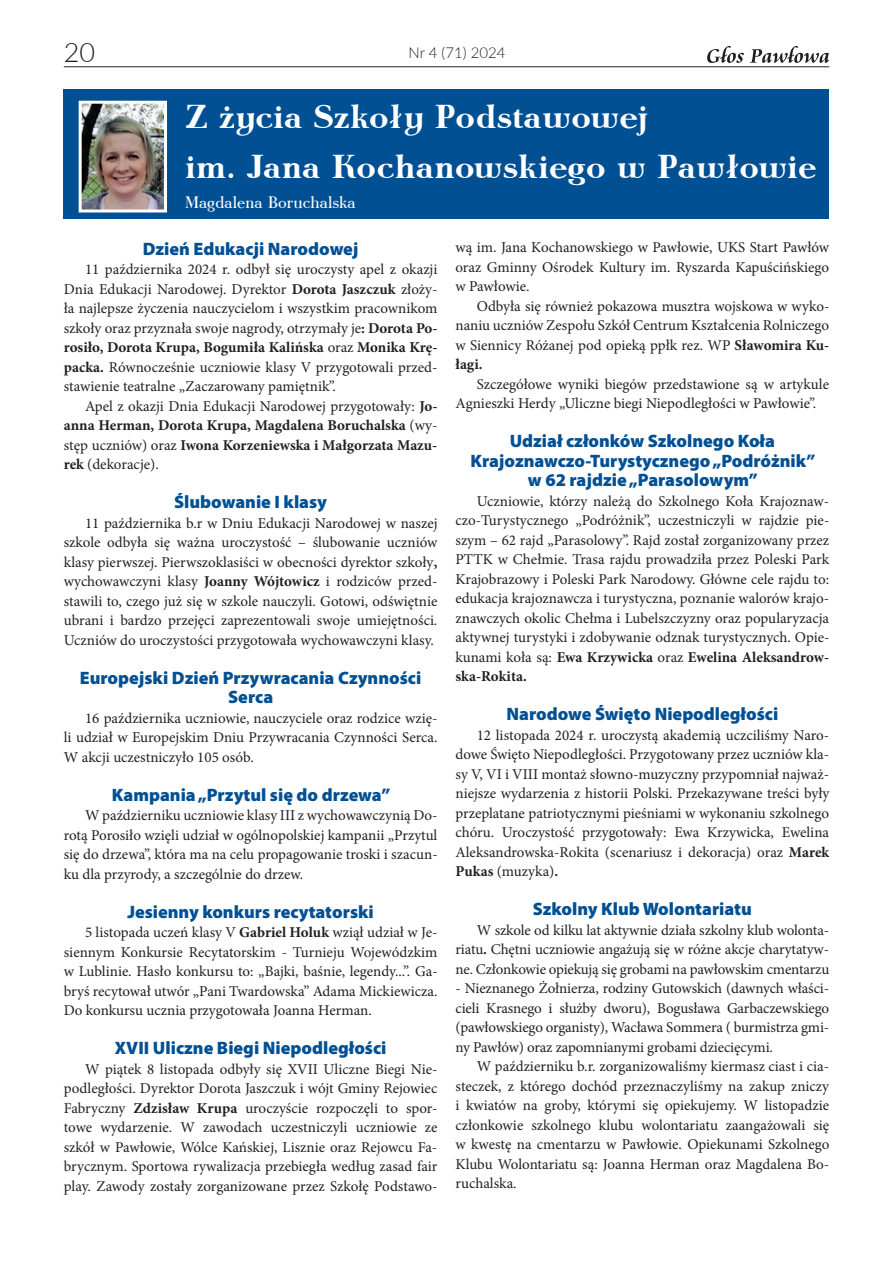
<style>
.page{position:relative;width:893px;height:1263px;background:#fff}
.page>*{position:absolute;margin:0;border:0;box-sizing:border-box;transform-origin:0 0}
.t1{font:700 33px/49.5px "Antykwa Poltawskiego TTF";color:#fff}
.t2{font:300 27px "Lato";color:#231f20}
.t3{font:900 18px/19.5px "Myriad Pro";color:#015094;text-align:center}
.t4{font:16.5px "Antykwa Poltawskiego TTF";color:#fff}
.t5{font:15px/19.5px "Minion Pro";color:#231f20;text-align:justify}
.t6{font:700 15px/19.5px "Minion Pro";color:#231f20;text-align:justify}
.t7{font:300 15px "Lato";color:#231f20}
.s1{font-weight:700}
.s2{font-weight:400}
</style>
<div class="page">
<hr style="left:64px;top:67px;width:765px;height:1px;background:#231f20">
<svg style="left:707px;top:46px;width:122px;height:17px"></svg>
<div style="left:64px;top:89px;width:765px;height:130px;background:#015094"></div>
<img style="left:83px;top:105px;width:80px;height:103px">
<div style="left:79px;top:101px;width:88px;height:111px;border:3px solid #fff"></div>
<h2 class="t2" style="left:64px;top:36px;width:33px">20</h2>
<p class="t7" style="left:409px;top:43px;width:99px">Nr 4 (71) 2024</p>
<h1 class="t1" style="left:185px;top:92px;width:633px">Z ¿ycia Szko³y Podstawowej<br>im. Jana Kochanowskiego w Paw³owie</h1>
<p class="t4" style="left:185px;top:193px;width:172px">Magdalena Boruchalska</p>
<p class="t3" style="left:143px;top:240px;width:217px">Dzień Edukacji Narodowej</p>
<p class="t5" style="left:64px;top:261px;width:375px;text-indent:21px">11 października 2024 r. odbył się uroczysty apel z okazji Dnia Edukacji Narodowej. Dyrektor <span class="s1">Dorota Jaszczuk</span> złoży&shy;ła najlepsze życzenia nauczycielom i wszystkim pracownikom szkoły oraz przyznała swoje nagrody, otrzymały je<span class="s1">: Dorota Po&shy;rosiło, Dorota Krupa, Bogumiła Kalińska</span> oraz <span class="s1">Monika Krę&shy;packa.</span> Równocześnie uczniowie klasy V przygotowali przed&shy;stawienie teatralne „Zaczarowany pamiętnik”.</p>
<p class="t6" style="left:64px;top:397px;width:375px;text-indent:21px"><span class="s2">Apel z okazji Dnia Edukacji Narodowej przygotowały:</span> Jo&shy;anna Herman, Dorota Krupa, Magdalena Boruchalska <span class="s2">(wy&shy;stęp uczniów) oraz</span> Iwona Korzeniewska i Małgorzata Mazu&shy;rek <span class="s2">(dekoracje).</span></p>
<p class="t3" style="left:174px;top:494px;width:154px">Ślubowanie I klasy</p>
<p class="t5" style="left:64px;top:514px;width:375px;text-indent:21px">11 października b.r w Dniu Edukacji Narodowej w naszej szkole odbyła się ważna uroczystość – ślubowanie uczniów klasy pierwszej. Pierwszoklasiści w obecności dyrektor szkoły<span class="s1">, </span>wychowawczyni klasy <span class="s1">Joanny Wójtowicz</span> i rodziców przed&shy;stawili to, czego już się w szkole nauczyli. Gotowi, odświętnie ubrani i bardzo przejęci zaprezentowali swoje umiejętności.<br>Uczniów do uroczystości przygotowała wychowawczyni klasy.</p>
<p class="t3" style="left:80px;top:669px;width:343px">Europejski Dzień Przywracania Czynności<br>Serca</p>
<p class="t5" style="left:64px;top:709px;width:375px;text-indent:21px">16 października uczniowie, nauczyciele oraz rodzice wzię&shy;li udział w Europejskim Dniu Przywracania Czynności Serca.<br>W akcji uczestniczyło 105 osób.</p>
<p class="t3" style="left:112px;top:786px;width:280px">Kampania „Przytul się do drzewa”</p>
<p class="t5" style="left:64px;top:807px;width:375px;text-indent:21px">W październiku uczniowie klasy III z wychowawczynią Do&shy;rotą Porosiło wzięli udział w ogólnopolskiej kampanii „Przytul się do drzewa”, która ma na celu propagowanie troski i szacun&shy;ku dla przyrody, a szczególnie do drzew.</p>
<p class="t3" style="left:127px;top:903px;width:248px">Jesienny konkurs recytatorski</p>
<p class="t5" style="left:64px;top:924px;width:375px;text-indent:21px">5 listopada uczeń klasy V <span class="s1">Gabriel Holuk</span> wziął udział w Je&shy;siennym Konkursie Recytatorskim - Turnieju Wojewódzkim w Lublinie. Hasło konkursu to: „Bajki, baśnie, legendy...”. Ga&shy;bryś recytował utwór „Pani Twardowska” Adama Mickiewicza.<br>Do konkursu ucznia przygotowała Joanna Herman.</p>
<p class="t3" style="left:115px;top:1040px;width:273px">XVII Uliczne Biegi Niepodległości</p>
<p class="t5" style="left:64px;top:1060px;width:375px;text-indent:21px">W piątek 8 listopada odbyły się XVII Uliczne Biegi Nie&shy;podległości. Dyrektor Dorota Jaszczuk i wójt Gminy Rejowiec Fabryczny <span class="s1">Zdzisław Krupa</span> uroczyście rozpoczęli to spor&shy;towe wydarzenie. W zawodach uczestniczyli uczniowie ze szkół w Pawłowie, Wólce Kańskiej, Lisznie oraz Rejowcu Fa&shy;brycznym. Sportowa rywalizacja przebiegła według zasad fair play. Zawody zostały zorganizowane przez Szkołę Podstawo-</p>
<p class="t5" style="left:455px;top:239px;width:375px">wą im. Jana Kochanowskiego w Pawłowie, UKS Start Pawłów oraz Gminny Ośrodek Kultury im. Ryszarda Kapuścińskiego w Pawłowie.</p>
<p class="t5" style="left:455px;top:297px;width:375px;text-indent:21px">Odbyła się również pokazowa musztra wojskowa w wyko&shy;naniu uczniów Zespołu Szkół Centrum Kształcenia Rolniczego w Siennicy Różanej pod opieką ppłk rez. WP <span class="s1">Sławomira Ku&shy;łagi.</span></p>
<p class="t5" style="left:455px;top:375px;width:375px;text-indent:21px">Szczegółowe wyniki biegów przedstawione są w artykule<br>Agnieszki Herdy „Uliczne biegi Niepodległości w Pawłowie”.</p>
<p class="t3" style="left:470px;top:433px;width:346px">Udział członków Szkolnego Koła<br>Krajoznawczo-Turystycznego „Podróżnik” w 62 rajdzie „Parasolowym”</p>
<p class="t5" style="left:455px;top:492px;width:375px;text-indent:21px">Uczniowie, którzy należą do Szkolnego Koła Krajoznaw&shy;czo-Turystycznego „Podróżnik”, uczestniczyli w rajdzie pie&shy;szym – 62 rajd „Parasolowy”. Rajd został zorganizowany przez PTTK w Chełmie. Trasa rajdu prowadziła przez Poleski Park Krajobrazowy i Poleski Park Narodowy. Główne cele rajdu to: edukacja krajoznawcza i turystyczna, poznanie walorów krajo&shy;znawczych okolic Chełma i Lubelszczyzny oraz popularyzacja aktywnej turystyki i zdobywanie odznak turystycznych. Opie&shy;kunami koła są: <span class="s1">Ewa Krzywicka</span> oraz <span class="s1">Ewelina Aleksandrow&shy;ska-Rokita.</span></p>
<p class="t3" style="left:506px;top:706px;width:273px">Narodowe Święto Niepodległości</p>
<p class="t5" style="left:455px;top:726px;width:375px;text-indent:21px">12 listopada 2024 r. uroczystą akademią uczciliśmy Naro&shy;dowe Święto Niepodległości. Przygotowany przez uczniów kla&shy;sy V, VI i VIII montaż słowno-muzyczny przypomniał najważ&shy;niejsze wydarzenia z historii Polski. Przekazywane treści były przeplatane patriotycznymi pieśniami w wykonaniu szkolnego chóru. Uroczystość przygotowały: Ewa Krzywicka, Ewelina Aleksandrowska-Rokita (scenariusz i dekoracja) oraz <span class="s1">Marek Pukas</span> (muzyka)<span class="s1">.</span></p>
<p class="t3" style="left:533px;top:901px;width:221px">Szkolny Klub Wolontariatu</p>
<p class="t5" style="left:455px;top:921px;width:375px;text-indent:21px">W szkole od kilku lat aktywnie działa szkolny klub wolonta&shy;riatu<span class="s1">.</span> Chętni uczniowie angażują się w różne akcje charytatyw&shy;ne. Członkowie opiekują się grobami na pawłowskim cmentarzu</p>
<p class="t5" style="left:455px;top:980px;width:375px">- Nieznanego Żołnierza, rodziny Gutowskich (dawnych właści&shy;cieli Krasnego i służby dworu), Bogusława Garbaczewskiego (pawłowskiego organisty), Wacława Sommera ( burmistrza gmi&shy;ny Pawłów) oraz zapomnianymi grobami dziecięcymi.</p>
<p class="t5" style="left:455px;top:1058px;width:375px;text-indent:21px">W październiku b.r. zorganizowaliśmy kiermasz ciast i cia&shy;steczek, z którego dochód przeznaczyliśmy na zakup zniczy i kwiatów na groby, którymi się opiekujemy. W listopadzie członkowie szkolnego klubu wolontariatu zaangażowali się w kwestę na cmentarzu w Pawłowie. Opiekunami Szkolnego Klubu Wolontariatu są: Joanna Herman oraz Magdalena Bo&shy;ruchalska.</p>
</div>
